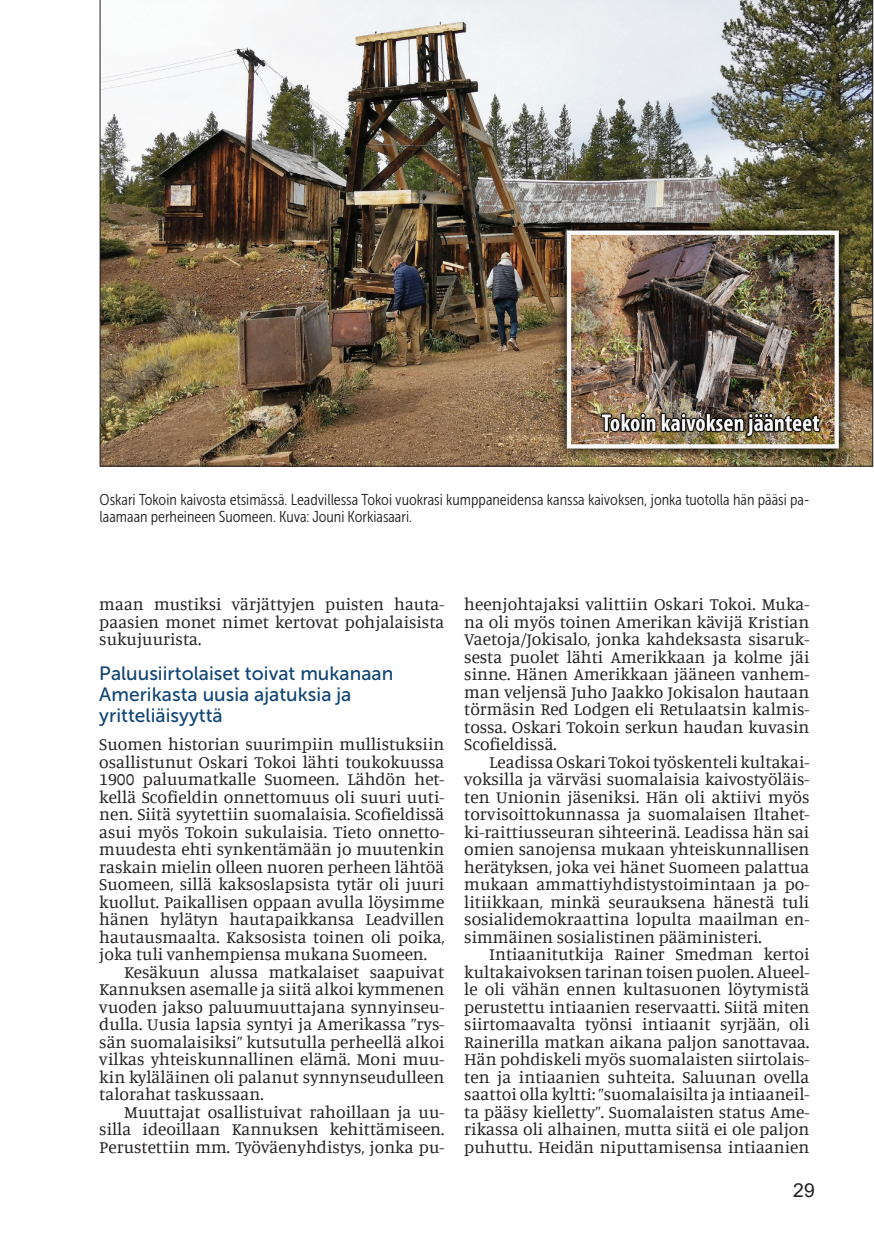
<style>
.page{position:relative;width:874px;height:1241px;background:#fff}
.page>*{position:absolute;margin:0;border:0;box-sizing:border-box;transform-origin:0 0}
.t1{font:19.25px/21px "Museo Sans 500";color:#114474}
.t2{font:19.25px "Arial";color:#231f20}
.t3{font:17.5px/17.5px "Manuale";color:#231f20;text-align:justify}
.t4{font:15.75px/17.5px "Museo Sans Cond 300";color:#231f20}
</style>
<div class="page">
<img style="left:100px;top:0;width:772px;height:466px">
<p class="t4" style="left:100px;top:491px;width:711px">Oskari Tokoin kaivosta etsimässä. Leadvillessa Tokoi vuokrasi kumppaneidensa kanssa kaivoksen, jonka tuotolla hän pääsi pa&shy;laamaan perheineen Suomeen. Kuva: Jouni Korkiasaari.</p>
<p class="t3" style="left:99px;top:594px;width:346px">maan mustiksi värjättyjen puisten hauta&shy;paasien monet nimet kertovat pohjalaisista sukujuurista.</p>
<p class="t1" style="left:99px;top:663px;width:295px">Paluusiirtolaiset toivat mukanaan<br>Amerikasta uusia ajatuksia ja yritteliäisyyttä</p>
<p class="t3" style="left:99px;top:734px;width:346px">Suomen historian suurimpiin mullistuksiin</p>
<p class="t3" style="left:99px;top:752px;width:346px">osallistunut Oskari Tokoi lähti toukokuussa</p>
<p class="t3" style="left:99px;top:769px;width:346px">1900 paluumatkalle Suomeen. Lähdön het-</p>
<p class="t3" style="left:99px;top:787px;width:346px">kellä Scofieldin onnettomuus oli suuri uuti-</p>
<p class="t3" style="left:99px;top:804px;width:346px">nen. Siitä syytettiin suomalaisia. Scofieldissä</p>
<p class="t3" style="left:99px;top:822px;width:346px">asui myös Tokoin sukulaisia. Tieto onnetto-</p>
<p class="t3" style="left:99px;top:839px;width:346px">muudesta ehti synkentämään jo muutenkin</p>
<p class="t3" style="left:99px;top:857px;width:346px">raskain mielin olleen nuoren perheen lähtöä</p>
<p class="t3" style="left:99px;top:874px;width:346px">Suomeen, sillä kaksoslapsista tytär oli juuri</p>
<p class="t3" style="left:99px;top:892px;width:346px">kuollut. Paikallisen oppaan avulla löysimme</p>
<p class="t3" style="left:99px;top:909px;width:346px">hänen hylätyn hautapaikkansa Leadvillen</p>
<p class="t3" style="left:99px;top:927px;width:346px">hautausmaalta. Kaksosista toinen oli poika,</p>
<p class="t3" style="left:99px;top:944px;width:329px">joka tuli vanhempiensa mukana Suomeen.</p>
<p class="t3" style="left:124px;top:962px;width:321px">Kesäkuun alussa matkalaiset saapuivat</p>
<p class="t3" style="left:99px;top:979px;width:346px">Kannuksen asemalle ja siitä alkoi kymmenen</p>
<p class="t3" style="left:99px;top:997px;width:346px">vuoden jakso paluumuuttajana synnyinseu-</p>
<p class="t3" style="left:99px;top:1014px;width:346px">dulla. Uusia lapsia syntyi ja Amerikassa ”rys-</p>
<p class="t3" style="left:99px;top:1032px;width:346px">sän suomalaisiksi” kutsutulla perheellä alkoi</p>
<p class="t3" style="left:99px;top:1049px;width:346px">vilkas yhteiskunnallinen elämä. Moni muu-</p>
<p class="t3" style="left:99px;top:1067px;width:346px">kin kyläläinen oli palanut synnynseudulleen</p>
<p class="t3" style="left:99px;top:1084px;width:166px">talorahat taskussaan.</p>
<p class="t3" style="left:124px;top:1102px;width:321px">Muuttajat osallistuivat rahoillaan ja uu-</p>
<p class="t3" style="left:99px;top:1119px;width:346px">silla ideoillaan Kannuksen kehittämiseen.</p>
<p class="t3" style="left:99px;top:1137px;width:346px">Perustettiin mm. Työväenyhdistys, jonka pu-</p>
<p class="t3" style="left:464px;top:594px;width:346px">heenjohtajaksi valittiin Oskari Tokoi. Muka&shy;na oli myös toinen Amerikan kävijä Kristian Vaetoja/Jokisalo, jonka kahdeksasta sisaruk&shy;sesta puolet lähti Amerikkaan ja kolme jäi sinne. Hänen Amerikkaan jääneen vanhem&shy;man veljensä Juho Jaakko Jokisalon hautaan törmäsin Red Lodgen eli Retulaatsin kalmis&shy;tossa. Oskari Tokoin serkun haudan kuvasin Scofieldissä.</p>
<p class="t3" style="left:464px;top:752px;width:346px;text-indent:25px">Leadissa Oskari Tokoi työskenteli kultakai&shy;voksilla ja värväsi suomalaisia kaivostyöläis&shy;ten Unionin jäseniksi. Hän oli aktiivi myös torvisoittokunnassa ja suomalaisen Iltahet&shy;ki-raittiusseuran sihteerinä. Leadissa hän sai omien sanojensa mukaan yhteiskunnallisen herätyksen, joka vei hänet Suomeen palattua mukaan ammattiyhdistystoimintaan ja po&shy;litiikkaan, minkä seurauksena hänestä tuli sosialidemokraattina lopulta maailman en&shy;simmäinen sosialistinen pääministeri.</p>
<p class="t3" style="left:464px;top:944px;width:346px;text-indent:25px">Intiaanitutkija Rainer Smedman kertoi kultakaivoksen tarinan toisen puolen. Alueel&shy;le oli vähän ennen kultasuonen löytymistä perustettu intiaanien reservaatti. Siitä miten siirtomaavalta työnsi intiaanit syrjään, oli Rainerilla matkan aikana paljon sanottavaa.<br>Hän pohdiskeli myös suomalaisten siirtolais&shy;ten ja intiaanien suhteita. Saluunan ovella saattoi olla kyltti: ”suomalaisilta ja intiaaneil&shy;ta pääsy kielletty”. Suomalaisten status Ame&shy;rikassa oli alhainen, mutta siitä ei ole paljon puhuttu. Heidän niputtamisensa intiaanien</p>
<p class="t2" style="left:792px;top:1176px;width:23px">29</p>
</div>
